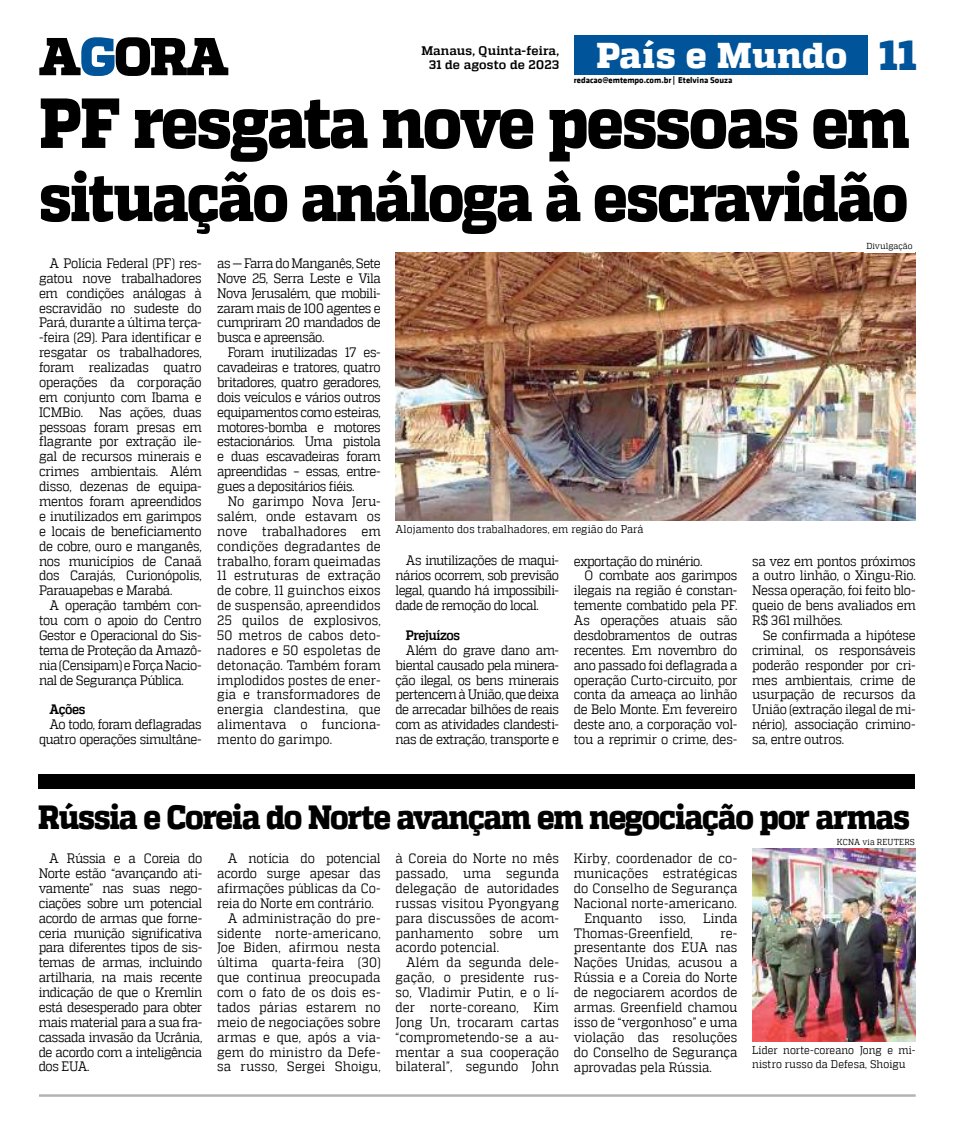
<style>
.page{position:relative;width:957px;height:1134px;background:#fff}
.page>*{position:absolute;margin:0;border:0;box-sizing:border-box;transform-origin:0 0}
.t1{font:800 70.62px "MW Quadon";letter-spacing:-.035em;color:#000;scale:.9 1}
.t2{font:800 65.75px "MW Quadon";letter-spacing:-.035em;color:#000;scale:.9 1}
.t3{font:800 41.88px "MW Quadon";color:#00549a}
.t4{font:800 35.75px "MW Quadon";letter-spacing:.01em;color:#fff}
.t5{font:800 33.5px "MW Quadon";letter-spacing:-.04em;color:#000;scale:.9 1}
.t6{font:13.62px/14.9px "MW Quadon";letter-spacing:-.02em;color:#000;text-align:justify;scale:.9 1}
.t7{font:13.62px "MW Quadon";letter-spacing:.005em;color:#000;scale:.9 1}
.t8{font:13.62px "MW Quadon";letter-spacing:.01em;color:#000;scale:.9 1}
.t9{font:13.62px/14.9px "MW Quadon";letter-spacing:-.04em;color:#000;text-align:right;scale:.9 1}
.t10{font:13.62px "MW Quadon";letter-spacing:.015em;color:#000;scale:.9 1}
.t11{font:700 13.62px "MW Quadon";letter-spacing:-.03em;color:#000;scale:.9 1}
.t12{font:700 12.38px/14.9px "MW Quadon";letter-spacing:.01em;color:#000;text-align:right}
.t13{font:11.12px/13.4px "MW Quadon";letter-spacing:.01em;color:#000;scale:.9 1}
.t14{font:700 8.62px "MW Klavika Bd";color:#000}
.t15{font:8.62px "MW Quadon";letter-spacing:.015em;color:#000;scale:.9 1}
.t16{font:8.62px "MW Quadon";letter-spacing:.015em;color:#000;scale:.95 1}
</style>
<div class="page">
<hr style="left:39px;top:1094px;width:876px;height:3px;background:#b1b3b5">
<img style="left:395px;top:253px;width:520px;height:268px">
<div style="left:38px;top:774px;width:877px;height:15px;background:#000"></div>
<img style="left:752px;top:848px;width:163px;height:194px">
<svg style="left:39px;top:37px;width:189px;height:39px"></svg>
<div style="left:574px;top:35px;width:293px;height:40px;background:#00549a"></div>
<p class="t12" style="left:421px;top:43px;width:139px">Manaus, Quinta-feira,<br>31 de agosto de 2023</p>
<h3 class="t4" style="left:596px;top:35px;width:252px">País e Mundo</h3>
<p class="t14" style="left:574px;top:74px;width:160px">redacao@emtempo.com.br | Etelvina Souza</p>
<h3 class="t3" style="left:879px;top:30px;width:39px">11</h3>
<h1 class="t1" style="left:39px;top:82px;width:969px">PF resgata nove pessoas em</h1>
<h2 class="t2" style="left:39px;top:159px;width:967px">situação análoga à escravidão</h2>
<p class="t16" style="left:866px;top:241px;width:50px">Divulgação</p>
<p class="t6" style="left:39px;top:256px;width:182px;text-indent:11px">A Polícia Federal (PF) res&shy;gatou nove trabalhadores em condições análogas à escravidão no sudeste do Pará, durante a última terça--feira (29). Para identificar e resgatar os trabalhadores, foram realizadas quatro operações da corporação em conjunto com Ibama e ICMBio. Nas ações, duas pessoas foram presas em flagrante por extração ile&shy;gal de recursos minerais e crimes ambientais. Além disso, dezenas de equipa&shy;mentos foram apreendidos e inutilizados em garimpos e locais de beneficiamento de cobre, ouro e manganês, nos municípios de Canaã dos Carajás, Curionópolis, Parauapebas e Marabá.</p>
<p class="t6" style="left:39px;top:598px;width:182px;text-indent:11px">A operação também con&shy;tou com o apoio do Centro Gestor e Operacional do Sis&shy;tema de Proteção da Amazô&shy;nia (Censipam) e Força Nacio&shy;nal de Segurança Pública.</p>
<p class="t11" style="left:50px;top:702px;width:41px">Ações</p>
<p class="t9" style="left:39px;top:717px;width:182px">Ao todo, foram deflagradas quatro operações simultâne-</p>
<p class="t6" style="left:217px;top:256px;width:183px">as — Farra do Manganês, Sete Nove 25, Serra Leste e Vila Nova Jerusalém, que mobili&shy;zaram mais de 100 agentes e cumpriram 20 mandados de busca e apreensão.</p>
<p class="t6" style="left:217px;top:345px;width:183px;text-indent:11px">Foram inutilizadas 17 es&shy;cavadeiras e tratores, quatro britadores, quatro geradores, dois veículos e vários outros equipamentos como esteiras, motores-bomba e motores estacionários. Uma pistola e duas escavadeiras foram apreendidas – essas, entre&shy;gues a depositários fiéis.</p>
<p class="t6" style="left:217px;top:494px;width:183px;text-indent:11px">No garimpo Nova Jeru&shy;salém, onde estavam os nove trabalhadores em condições degradantes de trabalho, foram queimadas 11 estruturas de extração de cobre, 11 guinchos eixos de suspensão, apreendidos 25 quilos de explosivos, 50 metros de cabos deto&shy;nadores e 50 espoletas de detonação. Também foram implodidos postes de ener&shy;gia e transformadores de energia clandestina, que alimentava o funciona&shy;mento do garimpo.</p>
<p class="t13" style="left:395px;top:522px;width:277px">Alojamento dos trabalhadores, em região do Pará</p>
<p class="t6" style="left:395px;top:553px;width:183px;text-indent:11px">As inutilizações de maqui&shy;nários ocorrem, sob previsão legal, quando há impossibili&shy;dade de remoção do local.</p>
<p class="t11" style="left:406px;top:627px;width:62px">Prejuízos</p>
<p class="t6" style="left:395px;top:642px;width:183px;text-indent:11px">Além do grave dano am&shy;biental causado pela minera&shy;ção ilegal, os bens minerais pertencem à União, que deixa de arrecadar bilhões de reais com as atividades clandesti&shy;nas de extração, transporte e</p>
<p class="t6" style="left:574px;top:553px;width:144px">exportação do minério.</p>
<p class="t6" style="left:584px;top:568px;width:171px">O combate aos garimpos</p>
<p class="t6" style="left:574px;top:583px;width:183px">ilegais na região é constan-</p>
<p class="t6" style="left:574px;top:598px;width:183px">temente combatido pela PF.</p>
<p class="t6" style="left:574px;top:613px;width:183px">As operações atuais são</p>
<p class="t6" style="left:574px;top:628px;width:183px">desdobramentos de outras</p>
<p class="t6" style="left:574px;top:642px;width:183px">recentes. Em novembro do</p>
<p class="t6" style="left:574px;top:657px;width:183px">ano passado foi deflagrada a</p>
<p class="t6" style="left:574px;top:672px;width:183px">operação Curto-circuito, por</p>
<p class="t6" style="left:574px;top:687px;width:183px">conta da ameaça ao linhão</p>
<p class="t6" style="left:574px;top:702px;width:183px">de Belo Monte. Em fevereiro</p>
<p class="t6" style="left:574px;top:717px;width:183px">deste ano, a corporação vol-</p>
<p class="t6" style="left:574px;top:732px;width:183px">tou a reprimir o crime, des-</p>
<p class="t6" style="left:752px;top:553px;width:183px">sa vez em pontos próximos a outro linhão, o Xingu-Rio.<br>Nessa operação, foi feito blo&shy;queio de bens avaliados em R$ 361 milhões.</p>
<p class="t6" style="left:752px;top:628px;width:183px;text-indent:11px">Se confirmada a hipótese criminal, os responsáveis poderão responder por cri&shy;mes ambientais, crime de usurpação de recursos da União (extração ilegal de mi&shy;nério), associação crimino&shy;sa, entre outros.</p>
<h3 class="t5" style="left:38px;top:798px;width:970px">Rússia e Coreia do Norte avançam em negociação por armas</h3>
<p class="t6" style="left:39px;top:851px;width:183px;text-indent:11px">A Rússia e a Coreia do Norte estão “avançando ati&shy;vamente” nas suas nego&shy;ciações sobre um potencial acordo de armas que forne&shy;ceria munição significativa para diferentes tipos de sis&shy;temas de armas, incluindo artilharia, na mais recente indicação de que o Kremlin está desesperado para obter mais material para a sua fra&shy;cassada invasão da Ucrânia, de acordo com a inteligência dos EUA.</p>
<p class="t6" style="left:228px;top:851px;width:171px">A notícia do potencial</p>
<p class="t6" style="left:217px;top:866px;width:183px">acordo surge apesar das</p>
<p class="t6" style="left:217px;top:881px;width:183px">afirmações públicas da Co-</p>
<p class="t6" style="left:217px;top:895px;width:176px">reia do Norte em contrário.</p>
<p class="t7" style="left:228px;top:910px;width:171px">A administração do pre-</p>
<p class="t7" style="left:217px;top:925px;width:183px">sidente norte-americano,</p>
<p class="t8" style="left:217px;top:940px;width:183px">Joe Biden, afirmou nesta</p>
<p class="t8" style="left:217px;top:955px;width:183px">última quarta-feira (30)</p>
<p class="t8" style="left:217px;top:970px;width:183px">que continua preocupada</p>
<p class="t7" style="left:217px;top:984px;width:183px">com o fato de os dois es-</p>
<p class="t7" style="left:217px;top:999px;width:183px">tados párias estarem no</p>
<p class="t8" style="left:217px;top:1014px;width:183px">meio de negociações sobre</p>
<p class="t8" style="left:217px;top:1029px;width:183px">armas e que, após a via-</p>
<p class="t10" style="left:217px;top:1044px;width:183px">gem do ministro da Defe-</p>
<p class="t8" style="left:217px;top:1059px;width:183px">sa russo, Sergei Shoigu,</p>
<p class="t6" style="left:395px;top:851px;width:183px">à Coreia do Norte no mês passado, uma segunda delegação de autoridades russas visitou Pyongyang para discussões de acom&shy;panhamento sobre um acordo potencial.</p>
<p class="t6" style="left:395px;top:955px;width:183px;text-indent:11px">Além da segunda dele&shy;gação, o presidente rus&shy;so, Vladimir Putin, e o lí&shy;der norte-coreano, Kim Jong Un, trocaram cartas “comprometendo-se a au&shy;mentar a sua cooperação bilateral”, segundo John</p>
<p class="t7" style="left:574px;top:851px;width:183px">Kirby, coordenador de co-</p>
<p class="t8" style="left:574px;top:865px;width:183px">municações estratégicas</p>
<p class="t7" style="left:574px;top:880px;width:183px">do Conselho de Segurança</p>
<p class="t7" style="left:574px;top:895px;width:182px">Nacional norte-americano.</p>
<p class="t6" style="left:584px;top:910px;width:66px">Enquanto</p>
<p class="t6" style="left:659px;top:910px;width:31px">isso,</p>
<p class="t6" style="left:703px;top:910px;width:40px">Linda</p>
<p class="t6" style="left:574px;top:925px;width:134px">Thomas-Greenfield,</p>
<p class="t6" style="left:574px;top:925px;width:183px;text-indent:147px">re&shy;presentante dos EUA nas Nações Unidas, acusou a Rússia e a Coreia do Norte de negociarem acordos de armas. Greenfield chamou isso de “vergonhoso” e uma violação das resoluções do Conselho de Segurança aprovadas pela Rússia.</p>
<p class="t15" style="left:837px;top:837px;width:88px">KCNA via REUTERS</p>
<p class="t13" style="left:752px;top:1044px;width:183px">Líder norte-coreano Jong e mi&shy;nistro russo da Defesa, Shoigu</p>
</div>
